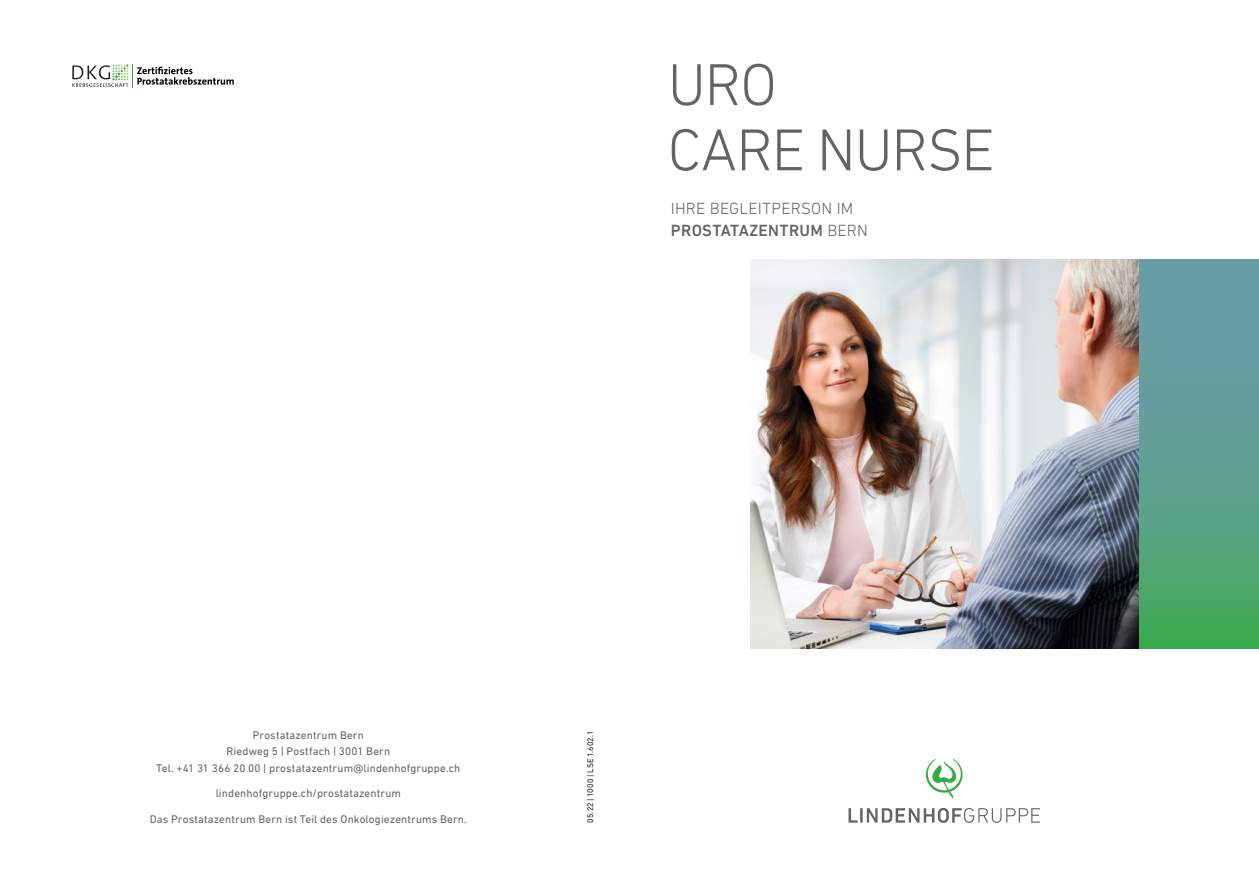
<style>
.page{position:relative;width:1259px;height:893px;background:#fff}
.page>*{position:absolute;margin:0;border:0;box-sizing:border-box;transform-origin:0 0}
.NEXT_Headline_40{font:300 60px/65.2px "DIN Next LT Pro";letter-spacing:-.02em;color:#646363}
.NEXT_Subheadline_11{font:300 16.5px/21.8px "DIN Next LT Pro";letter-spacing:.01em;color:#646363}
.NEXT_Adresse_Legende{font:11.25px/16.5px "DIN Next LT Pro";letter-spacing:.015em;color:#646363;text-align:center}
.NEXT_Kleingedrucktes{font:8.25px "DIN Next LT Pro";letter-spacing:.02em;color:#1d1d1b}
.s1{font-weight:500}
</style>
<div class="page">
<svg style="left:848px;top:808px;width:192px;height:15px"></svg>
<svg style="left:926px;top:759px;width:36px;height:39px"></svg>
<img style="left:750px;top:260px;width:390px;height:389px">
<svg style="left:72px;top:64px;width:162px;height:24px"></svg>
<svg style="left:1140px;top:260px;width:119px;height:389px;background:#5ca18b"></svg>
<p class="NEXT_Headline_40" style="left:668px;top:51px;width:328px">URO<br>CARE NURSE</p>
<p class="NEXT_Subheadline_11" style="left:671px;top:197px;width:198px">IHRE BEGLEITPERSON IM<br><span class="s1">PROSTATAZENTRUM</span> BERN</p>
<p class="NEXT_Adresse_Legende" style="left:156px;top:727px;width:306px">Prostatazentrum Bern<br>Riedweg 5 | Postfach | 3001 Bern<br>Tel. +41 31 366 20 00 | prostatazentrum@lindenhofgruppe.ch</p>
<p class="NEXT_Adresse_Legende" style="left:216px;top:785px;width:187px">lindenhofgruppe.ch/prostatazentrum</p>
<p class="NEXT_Adresse_Legende" style="left:150px;top:811px;width:319px">Das Prostatazentrum Bern ist Teil des Onkologiezentrums Bern.</p>
<p class="NEXT_Kleingedrucktes" style="left:585px;top:823px;width:93px;rotate:-90deg">05.22 | 1000 | LSE 1.602.1</p>
</div>
